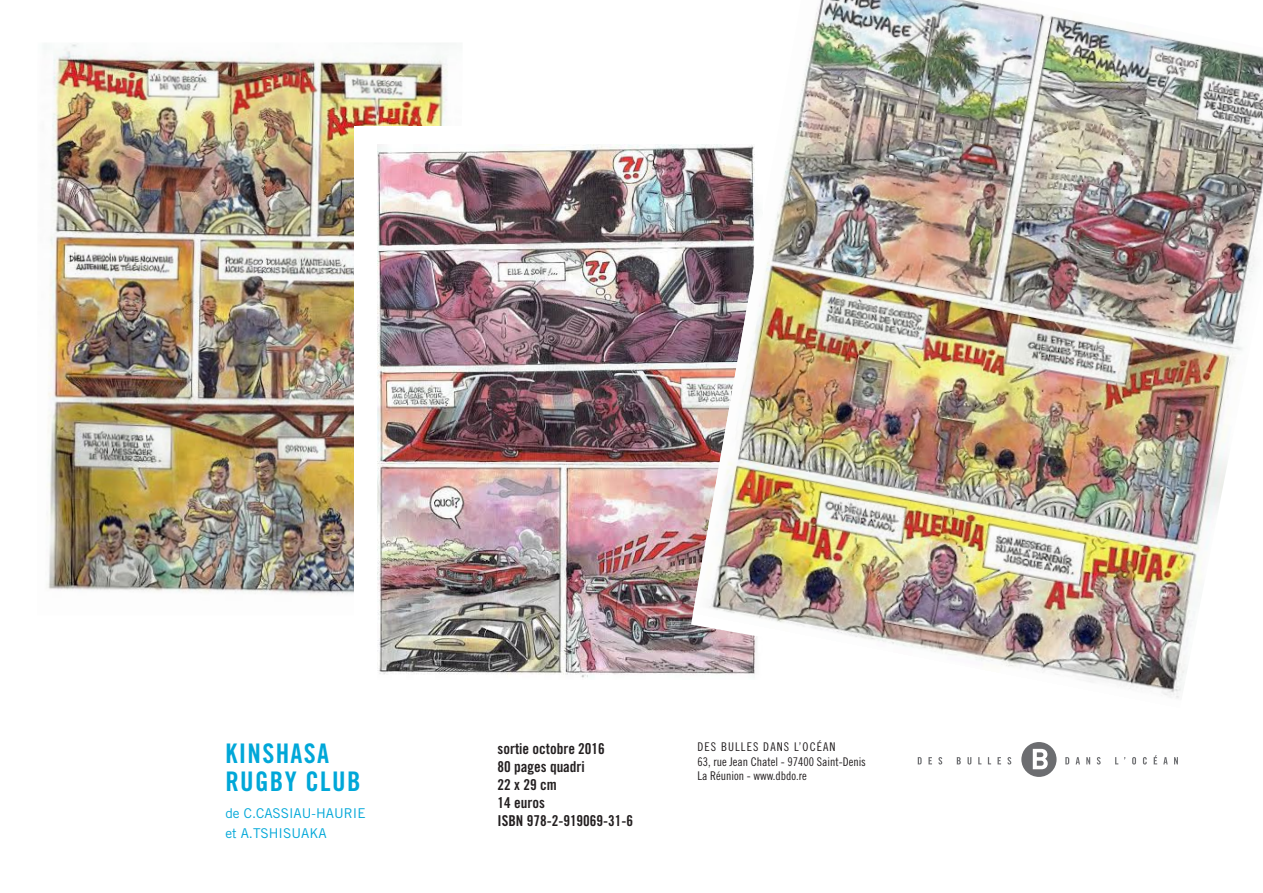
<style>
.page{position:relative;width:1263px;height:893px;background:#fff}
.page>*{position:absolute;margin:0;border:0;box-sizing:border-box;transform-origin:0 0}
.t1{font:27px/28.5px "Trade Gothic Bold Cond Twenty";letter-spacing:.05em;color:#00a7d8}
.t2{font:15px/18px "Trade Gothic Bold Cond Twenty";color:#231f20}
.t3{font:13.5px/19.5px "Trade Gothic";color:#00a7d8}
.t4{font:12px/14.4px "Trade Gothic Cond Eighteen";color:#231f20}
</style>
<div class="page">
<div style="left:1021px;top:742px;width:35px;height:35px;background:#6c6d70;border-radius:50%"></div>
<svg style="left:1033px;top:749px;width:15px;height:20px"></svg>
<svg style="left:918px;top:757px;width:4px;height:7px"></svg>
<svg style="left:928px;top:757px;width:4px;height:7px"></svg>
<svg style="left:938px;top:757px;width:4px;height:7px"></svg>
<svg style="left:957px;top:757px;width:4px;height:7px"></svg>
<svg style="left:967px;top:757px;width:4px;height:7px"></svg>
<svg style="left:978px;top:757px;width:3px;height:7px"></svg>
<svg style="left:988px;top:757px;width:3px;height:7px"></svg>
<svg style="left:997px;top:757px;width:4px;height:7px"></svg>
<svg style="left:1007px;top:757px;width:4px;height:7px"></svg>
<svg style="left:1065px;top:757px;width:4px;height:7px"></svg>
<svg style="left:1076px;top:757px;width:4px;height:7px"></svg>
<svg style="left:1086px;top:757px;width:4px;height:7px"></svg>
<svg style="left:1097px;top:757px;width:4px;height:7px"></svg>
<svg style="left:1115px;top:757px;width:3px;height:7px"></svg>
<svg style="left:1132px;top:757px;width:4px;height:7px"></svg>
<svg style="left:1143px;top:757px;width:4px;height:7px"></svg>
<svg style="left:1154px;top:755px;width:3px;height:9px"></svg>
<svg style="left:1163px;top:757px;width:5px;height:7px"></svg>
<svg style="left:1174px;top:757px;width:4px;height:7px"></svg>
<img style="left:44px;top:43px;width:405px;height:551px">
<div style="left:354px;top:126px;width:425px;height:573px;background:#fff"></div>
<img style="left:377px;top:145px;width:314px;height:533px">
<img style="left:693px;top:0;width:570px;height:698px">
<h1 class="t1" style="left:225px;top:739px;width:137px">KINSHASA<br>RUGBY CLUB</h1>
<p class="t3" style="left:225px;top:803px;width:142px">de C.CASSIAU-HAURIE et A.TSHISUAKA</p>
<p class="t2" style="left:497px;top:739px;width:137px">sortie octobre 2016<br>80 pages quadri<br>22 x 29 cm<br>14 euros<br>ISBN 978-2-919069-31-6</p>
<p class="t4" style="left:697px;top:740px;width:170px">DES BULLES DANS L’OCÉAN<br>63, rue Jean Chatel - 97400 Saint-Denis<br>La Réunion - www.dbdo.re</p>
</div>
